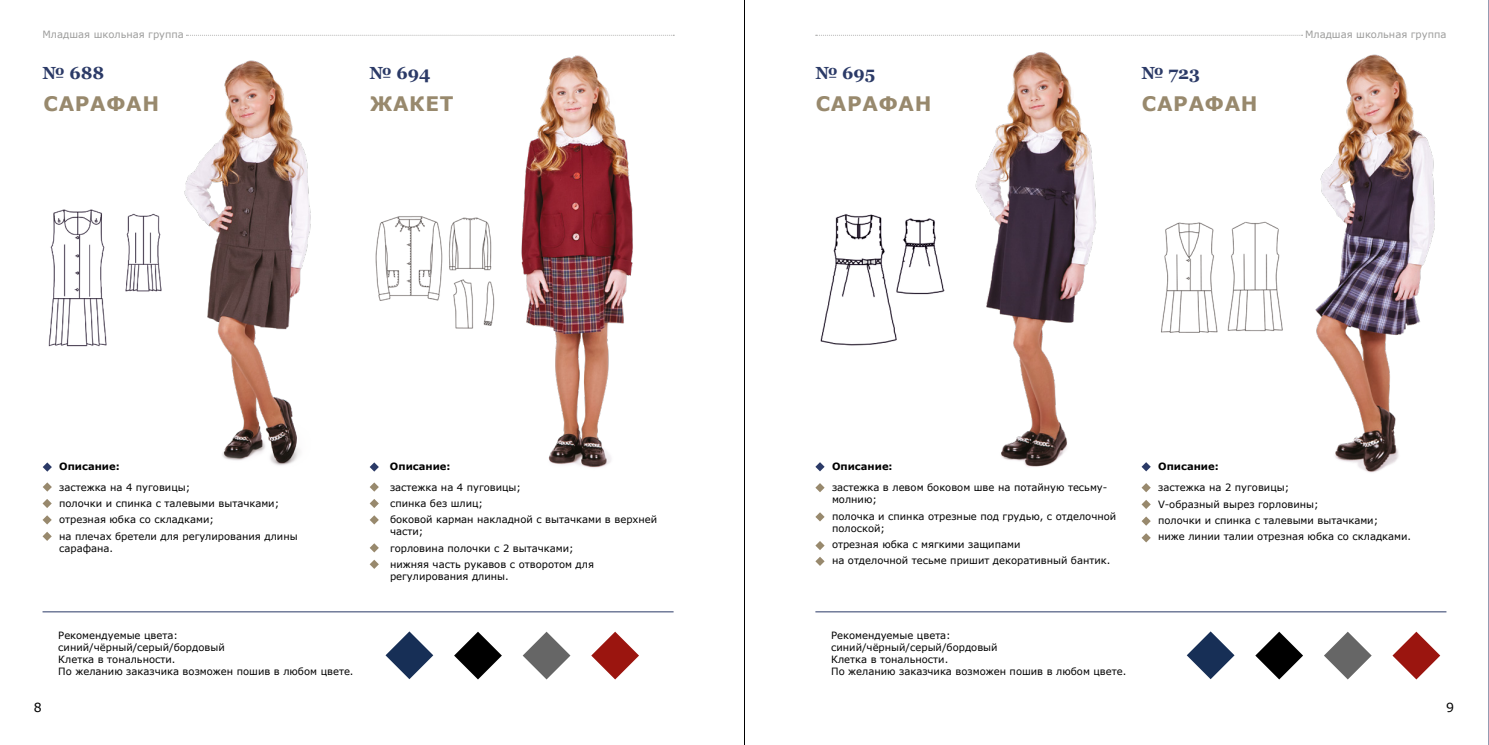
<style>
.page{position:relative;width:1489px;height:745px;background:#fff}
.page>*{position:absolute;margin:0;border:0;box-sizing:border-box;transform-origin:0 0}
.t1{font:700 20px "Verdana";letter-spacing:.035em;color:#98896d}
.t2{font:700 17.5px "Georgia";color:#2b3a67}
.t3{font:12.5px "Verdana";color:#000}
.t4{font:10px/16.2px "Verdana";color:#000}
.t5{font:10px "Verdana";color:#9d9d9c}
.t6{font:700 10px "Verdana";color:#000}
</style>
<div class="page">
<svg style="left:186px;top:35px;width:488px;height:1px"></svg>
<svg style="left:815px;top:35px;width:487px;height:1px"></svg>
<hr style="left:744px;top:0;width:1px;height:744px;background:#000">
<svg style="left:385px;top:631px;width:48px;height:47px"></svg>
<svg style="left:454px;top:631px;width:48px;height:48px"></svg>
<svg style="left:522px;top:631px;width:48px;height:48px"></svg>
<svg style="left:591px;top:631px;width:48px;height:48px"></svg>
<hr style="left:43px;top:611px;width:630px;height:1px;background:#2b3a67">
<img style="left:184px;top:60px;width:127px;height:406px">
<img style="left:48px;top:209px;width:114px;height:138px">
<svg style="left:43px;top:482px;width:9px;height:9px"></svg>
<svg style="left:43px;top:462px;width:9px;height:9px"></svg>
<svg style="left:43px;top:499px;width:9px;height:8px"></svg>
<svg style="left:43px;top:515px;width:9px;height:9px"></svg>
<svg style="left:43px;top:532px;width:9px;height:8px"></svg>
<img style="left:521px;top:55px;width:112px;height:413px">
<svg style="left:369px;top:482px;width:10px;height:9px"></svg>
<svg style="left:369px;top:462px;width:10px;height:9px"></svg>
<svg style="left:369px;top:499px;width:10px;height:8px"></svg>
<svg style="left:369px;top:515px;width:10px;height:9px"></svg>
<svg style="left:369px;top:543px;width:10px;height:9px"></svg>
<svg style="left:369px;top:559px;width:10px;height:9px"></svg>
<img style="left:375px;top:216px;width:120px;height:113px">
<svg style="left:815px;top:483px;width:9px;height:9px"></svg>
<svg style="left:1141px;top:483px;width:9px;height:9px"></svg>
<svg style="left:815px;top:462px;width:9px;height:9px"></svg>
<svg style="left:1141px;top:462px;width:9px;height:9px"></svg>
<svg style="left:815px;top:512px;width:9px;height:9px"></svg>
<svg style="left:1141px;top:500px;width:9px;height:8px"></svg>
<svg style="left:815px;top:541px;width:9px;height:9px"></svg>
<svg style="left:815px;top:557px;width:9px;height:8px"></svg>
<svg style="left:1141px;top:516px;width:9px;height:9px"></svg>
<svg style="left:1141px;top:533px;width:9px;height:9px"></svg>
<img style="left:954px;top:34px;width:167px;height:433px">
<img style="left:820px;top:214px;width:124px;height:132px">
<img style="left:1315px;top:54px;width:120px;height:419px">
<img style="left:1161px;top:221px;width:122px;height:112px">
<svg style="left:1186px;top:631px;width:48px;height:47px"></svg>
<svg style="left:1255px;top:631px;width:47px;height:48px"></svg>
<svg style="left:1324px;top:631px;width:47px;height:48px"></svg>
<svg style="left:1392px;top:631px;width:47px;height:48px"></svg>
<hr style="left:815px;top:611px;width:631px;height:1px;background:#2b3a67">
<hr style="left:1488px;top:0;width:1px;height:744px;background:#2b3a67">
<p class="t5" style="left:43px;top:27px;width:143px">Младшая школьная группа</p>
<p class="t5" style="left:1304px;top:27px;width:143px">Младшая школьная группа</p>
<h2 class="t2" style="left:43px;top:62px;width:63px">№ 688</h2>
<h1 class="t1" style="left:43px;top:90px;width:117px">САРАФАН</h1>
<h2 class="t2" style="left:369px;top:62px;width:62px">№ 694</h2>
<h1 class="t1" style="left:370px;top:90px;width:85px">ЖАКЕТ</h1>
<h2 class="t2" style="left:815px;top:61px;width:61px">№ 695</h2>
<h2 class="t2" style="left:1141px;top:61px;width:60px">№ 723</h2>
<h1 class="t1" style="left:815px;top:90px;width:117px">САРАФАН</h1>
<h1 class="t1" style="left:1141px;top:90px;width:117px">САРАФАН</h1>
<p class="t6" style="left:59px;top:459px;width:62px">Описание:</p>
<p class="t6" style="left:390px;top:459px;width:62px">Описание:</p>
<p class="t6" style="left:832px;top:459px;width:62px">Описание:</p>
<p class="t6" style="left:1158px;top:459px;width:62px">Описание:</p>
<p class="t4" style="left:59px;top:478px;width:240px">застежка на 4 пуговицы;<br>полочки и спинка с талевыми вытачками; отрезная юбка со складками;<br>на плечах бретели для регулирования длины</p>
<p class="t4" style="left:59px;top:539px;width:56px">сарафана.</p>
<p class="t4" style="left:390px;top:478px;width:269px">застежка на 4 пуговицы;<br>спинка без шлиц;<br>боковой карман накладной с вытачками в верхней</p>
<p class="t4" style="left:390px;top:523px;width:205px">части;<br>горловина полочки с 2 вытачками; нижняя часть рукавов с отворотом для</p>
<p class="t4" style="left:390px;top:567px;width:120px">регулирования длины.</p>
<p class="t4" style="left:832px;top:481px;width:277px;line-height:12px">застежка в левом боковом шве на потайную тесьму&shy;молнию;</p>
<p class="t4" style="left:832px;top:509px;width:286px;line-height:12px">полочка и спинка отрезные под грудью, с отделочной полоской;</p>
<p class="t4" style="left:832px;top:536px;width:280px">отрезная юбка с мягкими защипами<br>на отделочной тесьме пришит декоративный бантик.</p>
<p class="t4" style="left:1158px;top:479px;width:254px">застежка на 2 пуговицы;<br>V-образный вырез горловины;<br>полочки и спинка с талевыми вытачками;<br>ниже линии талии отрезная юбка со складками.</p>
<p class="t4" style="left:58px;top:629px;width:297px;line-height:12px">Рекомендуемые цвета:<br>синий/чёрный/серый/бордовый<br>Клетка в тональности.<br>По желанию заказчика возможен пошив в любом цвете.</p>
<p class="t4" style="left:831px;top:629px;width:297px;line-height:12px">Рекомендуемые цвета:<br>синий/чёрный/серый/бордовый<br>Клетка в тональности.<br>По желанию заказчика возможен пошив в любом цвете.</p>
<p class="t3" style="left:34px;top:698px;width:9px">8</p>
<p class="t3" style="left:1446px;top:698px;width:9px">9</p>
</div>
